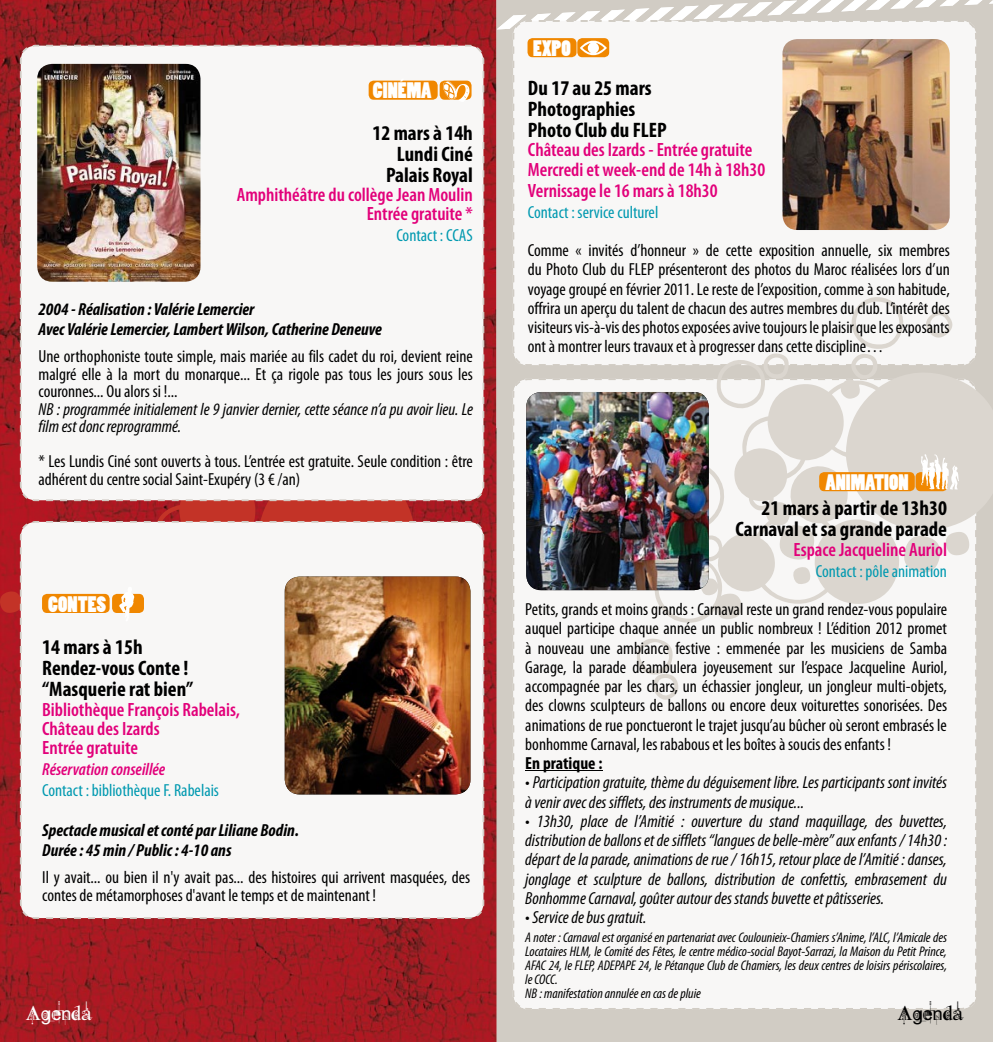
<style>
.page{position:relative;width:993px;height:1042px;background:#fff}
.page>*{position:absolute;margin:0;border:0;box-sizing:border-box;transform-origin:0 0}
.t1{font:700 condensed 21px/21px "Myriad Pro";color:#000;text-align:right}
.t2{font:21px "Poplar Std";color:#fff}
.t3{font:21px "Kingthings Piquenmeex";color:#000}
.t4{font:21px "Kingthings Piquenmeex";color:#fff}
.t5{font:600 condensed 19.25px/19.2px "Myriad Pro";color:#e2007a}
.t6{font:condensed 17.5px/19.2px "Myriad Pro";color:#000;text-align:justify}
.t7{font:italic condensed 17.5px/19.2px "Myriad Pro";color:#000}
.t8{font:italic 700 condensed 17.5px/19.2px "Myriad Pro";color:#000}
.t9{font:condensed 17.5px "Myriad Pro";color:#0099b0}
.t10{font:italic 600 condensed 17.5px "Myriad Pro";color:#e2007a}
.t11{font:700 condensed 17.5px "Myriad Pro";color:#000}
.t12{font:italic condensed 14px/14px "Myriad Pro";color:#000}
</style>
<div class="page">
<img style="left:0;top:0;width:496px;height:1042px">
<svg style="left:0;top:385px;width:416px;height:405px;background:#b12023"></svg>
<div style="left:20px;top:521px;width:464px;height:398px;background:#f8f7f6"></div>
<div style="left:496px;top:0;width:496px;height:1042px;background:#d1ccc4"></div>
<svg style="left:988px;top:0;width:4px;height:4px"></svg>
<div style="left:512px;top:378px;width:464px;height:631px;background:#f8f7f6"></div>
<svg style="left:496px;top:0;width:486px;height:29px"></svg>
<div style="left:512px;top:20px;width:464px;height:346px;background:#f8f7f6"></div>
<svg style="left:587px;top:296px;width:405px;height:405px;fill:#f8f7f6"></svg>
<hr style="left:525px;top:770px;width:77px;height:1px;background:#000">
<img style="left:782px;top:39px;width:167px;height:191px">
<img style="left:526px;top:392px;width:182px;height:198px">
<img style="left:285px;top:576px;width:185px;height:218px">
<div style="left:527px;top:38px;width:49px;height:19px;background:#f08700;border-radius:5px"></div>
<div style="left:577px;top:38px;width:32px;height:19px;background:#f08700;border-radius:5px"></div>
<svg style="left:580px;top:41px;width:26px;height:14px"></svg>
<div style="left:20px;top:45px;width:464px;height:456px;background:#f8f7f6"></div>
<img style="left:37px;top:64px;width:163px;height:218px">
<div style="left:42px;top:594px;width:68px;height:19px;background:#f08700;border-radius:5px"></div>
<div style="left:112px;top:594px;width:32px;height:19px;background:#f08700;border-radius:5px"></div>
<svg style="left:119px;top:587px;width:15px;height:34px"></svg>
<div style="left:368px;top:81px;width:69px;height:19px;background:#f08700;border-radius:5px"></div>
<svg style="left:439px;top:81px;width:32px;height:19px"></svg>
<svg style="left:443px;top:81px;width:26px;height:21px"></svg>
<div style="left:818px;top:472px;width:96px;height:19px;background:#f08700;border-radius:5px"></div>
<div style="left:915px;top:472px;width:32px;height:19px;background:#f08700;border-radius:5px"></div>
<svg style="left:920px;top:454px;width:38px;height:35px"></svg>
<p class="t2" style="left:373px;top:79px;width:60px">CINÉMA</p>
<p class="t1" style="left:372px;top:122px;width:102px">12 mars à 14h<br>Lundi Ciné<br>Palais Royal</p>
<p class="t5" style="left:237px;top:185px;width:237px;text-align:right">Amphithéâtre du collège Jean Moulin<br>Entrée gratuite *</p>
<p class="t9" style="left:396px;top:225px;width:78px">Contact : CCAS</p>
<p class="t8" style="left:38px;top:300px;width:345px">2004 - Réalisation : Valérie Lemercier<br>Avec Valérie Lemercier, Lambert Wilson, Catherine Deneuve</p>
<p class="t6" style="left:38px;top:347px;width:436px;line-height:17.5px">Une orthophoniste toute simple, mais mariée au fils cadet du roi, devient reine malgré elle à la mort du monarque... Et ça rigole pas tous les jours sous les couronnes... Ou alors si !...</p>
<p class="t7" style="left:38px;top:400px;width:436px;line-height:17.5px">NB : programmée initialement le 9 janvier dernier, cette séance n’a pu avoir lieu. Le film est donc reprogrammé.</p>
<p class="t6" style="left:38px;top:452px;width:436px;line-height:17.5px">* Les Lundis Ciné sont ouverts à tous. L’entrée est gratuite. Seule condition : être adhérent du centre social Saint-Exupéry (3 € /an)</p>
<p class="t2" style="left:48px;top:592px;width:59px">CONTES</p>
<p class="t1" style="left:42px;top:636px;width:153px;text-align:left">14 mars à 15h<br>Rendez-vous Conte ! “Masquerie rat bien”</p>
<p class="t5" style="left:42px;top:699px;width:199px">Bibliothèque François Rabelais,<br>Château des Izards<br>Entrée gratuite</p>
<p class="t10" style="left:42px;top:758px;width:124px">Réservation conseillée</p>
<p class="t9" style="left:42px;top:780px;width:178px">Contact : bibliothèque F. Rabelais</p>
<p class="t8" style="left:42px;top:820px;width:258px">Spectacle musical et conté par Liliane Bodin.<br>Durée : 45 min / Public : 4-10 ans</p>
<p class="t6" style="left:42px;top:868px;width:429px;line-height:17.5px">Il y avait... ou bien il n'y avait pas... des histoires qui arrivent masquées, des contes de métamorphoses d'avant le temps et de maintenant !</p>
<p class="t4" style="left:26px;top:1001px;width:67px">AGENDA</p>
<p class="t2" style="left:533px;top:37px;width:39px">EXPO</p>
<p class="t1" style="left:527px;top:77px;width:140px;text-align:left">Du 17 au 25 mars<br>Photographies<br>Photo Club du FLEP</p>
<p class="t5" style="left:527px;top:140px;width:239px">Château des Izards - Entrée gratuite<br>Mercredi et week-end de 14h à 18h30</p>
<p class="t5" style="left:527px;top:180px;width:191px">Vernissage le 16 mars à 18h30</p>
<p class="t9" style="left:527px;top:201px;width:132px">Contact : service culturel</p>
<p class="t6" style="left:527px;top:241px;width:423px">Comme « invités d’honneur » de cette exposition annuelle, six membres du Photo Club du FLEP présenteront des photos du Maroc réalisées lors d’un voyage groupé en février 2011. Le reste de l’exposition, comme à son habitude, offrira un aperçu du talent de chacun des autres membres du club. L’intérêt des visiteurs vis-à-vis des photos exposées avive toujours le plaisir que les exposants ont à montrer leurs travaux et à progresser dans cette discipline…</p>
<p class="t2" style="left:825px;top:470px;width:85px">ANIMATION</p>
<p class="t1" style="left:735px;top:497px;width:213px">21 mars à partir de 13h30<br>Carnaval et sa grande parade</p>
<p class="t5" style="left:793px;top:539px;width:155px">Espace Jacqueline Auriol</p>
<p class="t9" style="left:815px;top:560px;width:132px">Contact : pôle animation</p>
<p class="t6" style="left:525px;top:599px;width:423px">Petits, grands et moins grands : Carnaval reste un grand rendez-vous populaire auquel participe chaque année un public nombreux ! L’édition 2012 promet à nouveau une ambiance festive : emmenée par les musiciens de Samba Garage, la parade déambulera joyeusement sur l’espace Jacqueline Auriol, accompagnée par les chars, un échassier jongleur, un jongleur multi-objets, des clowns sculpteurs de ballons ou encore deux voiturettes sonorisées. Des animations de rue ponctueront le trajet jusqu’au bûcher où seront embrasés le bonhomme Carnaval, les rababous et les boîtes à soucis des enfants !</p>
<p class="t11" style="left:525px;top:752px;width:79px">En pratique :</p>
<p class="t7" style="left:525px;top:773px;width:423px">• Participation gratuite, thème du déguisement libre. Les participants sont invités à venir avec des sifflets, des instruments de musique...</p>
<p class="t7" style="left:525px;top:811px;width:423px;text-align:justify">• 13h30, place de l’Amitié : ouverture du stand maquillage, des buvettes, distribution de ballons et de sifflets “langues de belle-mère” aux enfants / 14h30 : départ de la parade, animations de rue / 16h15, retour place de l’Amitié : danses, jonglage et sculpture de ballons, distribution de confettis, embrasement du Bonhomme Carnaval, goûter autour des stands buvette et pâtisseries.</p>
<p class="t7" style="left:525px;top:907px;width:123px">• Service de bus gratuit.</p>
<p class="t12" style="left:525px;top:930px;width:423px">A noter : Carnaval est organisé en partenariat avec Coulounieix-Chamiers s’Anime, l’ALC, l’Amicale des Locataires HLM, le Comité des Fêtes, le centre médico-social Bayot-Sarrazi, la Maison du Petit Prince, AFAC 24, le FLEP, ADEPAPE 24, le Pétanque Club de Chamiers, les deux centres de loisirs périscolaires, le COCC.<br>NB : manifestation annulée en cas de pluie</p>
<p class="t3" style="left:897px;top:1001px;width:67px">AGENDA</p>
</div>
